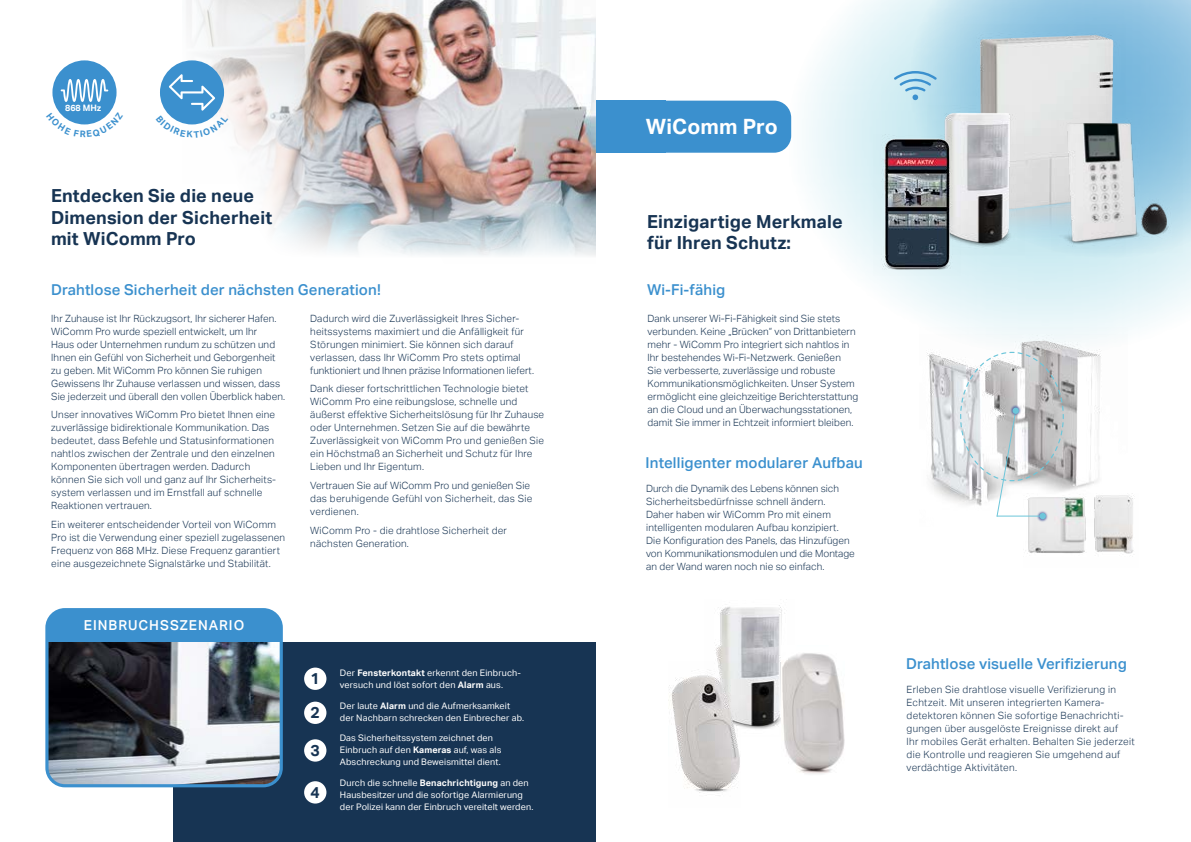
<style>
.page{position:relative;width:1191px;height:842px;background:#fff}
.page>*{position:absolute;margin:0;border:0;box-sizing:border-box;transform-origin:0 0}
.t1{font:700 21.1px "Aktiv Grotesk";letter-spacing:.01em;color:#fff}
.t2{font:700 18px/21.6px "Aktiv Grotesk";letter-spacing:.01em;color:#173453}
.t3{font:700 15.8px/34.1px "Aktiv Grotesk";color:#173453}
.t4{font:500 15px "Aktiv Grotesk";letter-spacing:.01em;color:#3b90ce}
.t5{font:500 13.7px "Aktiv Grotesk";letter-spacing:.07em;color:#fff}
.t6{font:300 10px/13px "Aktiv Grotesk";letter-spacing:.02em;color:#173453}
.t7{font:9px/12px "Aktiv Grotesk";letter-spacing:.015em;color:#fff}
.t8{font:700 8.9px "Aktiv Grotesk";color:#fff}
.s1{font-weight:700}
</style>
<div class="page">
<div style="left:173px;top:642px;width:422px;height:200px;background:#173453"></div>
<svg style="left:786px;top:0;width:405px;height:329px"></svg>
<svg style="left:909px;top:0;width:282px;height:258px;background:#a2cfe7"></svg>
<div style="left:304px;top:667px;width:22px;height:23px;background:#fff;border-radius:50%"></div>
<div style="left:304px;top:702px;width:22px;height:22px;background:#fff;border-radius:50%"></div>
<div style="left:304px;top:739px;width:22px;height:23px;background:#fff;border-radius:50%"></div>
<div style="left:304px;top:781px;width:22px;height:22px;background:#fff;border-radius:50%"></div>
<div style="left:642px;top:101px;width:149px;height:52px;background:#3b90ce;border-radius:17px"></div>
<div style="left:595px;top:101px;width:60px;height:52px;background:#3b90ce"></div>
<img style="left:186px;top:0;width:409px;height:256px">
<svg style="left:894px;top:71px;width:42px;height:29px"></svg>
<img style="left:960px;top:24px;width:165px;height:232px">
<img style="left:1051px;top:111px;width:131px;height:141px">
<img style="left:927px;top:105px;width:97px;height:150px">
<img style="left:873px;top:134px;width:87px;height:142px">
<div style="left:160px;top:60px;width:64px;height:64px;background:#3b90ce;border-radius:50%"></div>
<div style="left:52px;top:60px;width:65px;height:64px;background:#3b90ce;border-radius:50%"></div>
<svg style="left:61px;top:79px;width:47px;height:23px"></svg>
<img style="left:919px;top:328px;width:208px;height:7px">
<img style="left:927px;top:335px;width:182px;height:167px">
<img style="left:1028px;top:493px;width:106px;height:61px">
<div style="left:1036px;top:510px;width:12px;height:12px;background:#415399;opacity:.75"></div>
<div style="left:1039px;top:513px;width:7px;height:6px;background:#6dc6da;border-radius:50%"></div>
<svg style="left:959px;top:351px;width:105px;height:167px"></svg>
<img style="left:49px;top:642px;width:230px;height:144px">
<div style="left:45px;top:608px;width:238px;height:179px;border:3px solid #3b90ce;border-radius:18px"></div>
<div style="left:47px;top:610px;width:234px;height:32px;background:#3b90ce"></div>
<img style="left:715px;top:605px;width:70px;height:124px">
<img style="left:668px;top:661px;width:72px;height:132px">
<img style="left:782px;top:646px;width:63px;height:128px">
<svg style="left:160px;top:74px;width:68px;height:64px"></svg>
<svg style="left:59px;top:112px;width:51px;height:13px"></svg>
<p class="t8" style="left:65px;top:103px;width:38px">868 MHz</p>
<h2 class="t2" style="left:51px;top:185px;width:223px">Entdecken Sie die neue<br>Dimension der Sicherheit mit WiComm Pro</h2>
<h3 class="t4" style="left:51px;top:281px;width:331px">Drahtlose Sicherheit der nächsten Generation!</h3>
<p class="t6" style="left:51px;top:312px;width:235px">Ihr Zuhause ist Ihr Rückzugsort, Ihr sicherer Hafen.<br>WiComm Pro wurde speziell entwickelt, um Ihr<br>Haus oder Unternehmen rundum zu schützen und Ihnen ein Gefühl von Sicherheit und Geborgenheit zu geben. Mit WiComm Pro können Sie ruhigen Gewissens Ihr Zuhause verlassen und wissen, dass Sie jederzeit und überall den vollen Überblick haben.</p>
<p class="t6" style="left:51px;top:408px;width:226px">Unser innovatives WiComm Pro bietet Ihnen eine zuverlässige bidirektionale Kommunikation. Das bedeutet, dass Befehle und Statusinformationen nahtlos zwischen der Zentrale und den einzelnen Komponenten übertragen werden. Dadurch können Sie sich voll und ganz auf Ihr Sicherheits&shy;system verlassen und im Ernstfall auf schnelle Reaktionen vertrauen.</p>
<p class="t6" style="left:51px;top:518px;width:235px">Ein weiterer entscheidender Vorteil von WiComm Pro ist die Verwendung einer speziell zugelassenen Frequenz von 868 MHz. Diese Frequenz garantiert eine ausgezeichnete Signalstärke und Stabilität.</p>
<h3 class="t5" style="left:84px;top:617px;width:162px">EINBRUCHSSZENARIO</h3>
<p class="t6" style="left:310px;top:312px;width:225px">Dadurch wird die Zuverlässigkeit Ihres Sicher&shy;heitssystems maximiert und die Anfälligkeit für Störungen minimiert. Sie können sich darauf verlassen, dass Ihr WiComm Pro stets optimal funktioniert und Ihnen präzise Informationen liefert.</p>
<p class="t6" style="left:310px;top:382px;width:235px">Dank dieser fortschrittlichen Technologie bietet WiComm Pro eine reibungslose, schnelle und äußerst effektive Sicherheitslösung für Ihr Zuhause oder Unternehmen. Setzen Sie auf die bewährte Zuverlässigkeit von WiComm Pro und genießen Sie ein Höchstmaß an Sicherheit und Schutz für Ihre Lieben und Ihr Eigentum.</p>
<p class="t6" style="left:310px;top:479px;width:224px">Vertrauen Sie auf WiComm Pro und genießen Sie das beruhigende Gefühl von Sicherheit, das Sie verdienen.</p>
<p class="t6" style="left:310px;top:524px;width:198px">WiComm Pro - die drahtlose Sicherheit der nächsten Generation.</p>
<h3 class="t3" style="left:310px;top:662px;width:11px">1<br>2</h3>
<h3 class="t3" style="left:310px;top:734px;width:11px">3</h3>
<h3 class="t3" style="left:310px;top:775px;width:11px">4</h3>
<p class="t7" style="left:340px;top:667px;width:182px">Der <span class="s1">Fensterkontakt</span> erkennt den Einbruch&shy;versuch und löst sofort den <span class="s1">Alarm</span> aus.</p>
<p class="t7" style="left:340px;top:699px;width:186px">Der laute <span class="s1">Alarm</span> und die Aufmerksamkeit der Nachbarn schrecken den Einbrecher ab.</p>
<p class="t7" style="left:340px;top:732px;width:163px">Das Sicherheitssystem zeichnet den<br>Einbruch auf den <span class="s1">Kameras</span> auf, was als<br>Abschreckung und Beweismittel dient.</p>
<p class="t7" style="left:340px;top:776px;width:195px">Durch die schnelle <span class="s1">Benachrichtigung</span> an den<br>Hausbesitzer und die sofortige Alarmierung der Polizei kann der Einbruch vereitelt werden.</p>
<h1 class="t1" style="left:646px;top:115px;width:133px">WiComm Pro</h1>
<h2 class="t2" style="left:647px;top:211px;width:197px">Einzigartige Merkmale für Ihren Schutz:</h2>
<h3 class="t4" style="left:647px;top:281px;width:80px">Wi-Fi-fähig</h3>
<p class="t6" style="left:647px;top:312px;width:212px">Dank unserer Wi-Fi-Fähigkeit sind Sie stets verbunden. Keine „Brücken“ von Drittanbietern mehr - WiComm Pro integriert sich nahtlos in Ihr bestehendes Wi-Fi-Netzwerk. Genießen<br>Sie verbesserte, zuverlässige und robuste Kommunikationsmöglichkeiten. Unser System ermöglicht eine gleichzeitige Berichterstattung an die Cloud und an Überwachungsstationen, damit Sie immer in Echtzeit informiert bleiben.</p>
<h3 class="t4" style="left:645px;top:454px;width:219px">Intelligenter modularer Aufbau</h3>
<p class="t6" style="left:646px;top:482px;width:210px">Durch die Dynamik des Lebens können sich Sicherheitsbedürfnisse schnell ändern.<br>Daher haben wir WiComm Pro mit einem intelligenten modularen Aufbau konzipiert.<br>Die Konfiguration des Panels, das Hinzufügen von Kommunikationsmodulen und die Montage an der Wand waren noch nie so einfach.</p>
<h3 class="t4" style="left:906px;top:655px;width:222px">Drahtlose visuelle Verifizierung</h3>
<p class="t6" style="left:906px;top:683px;width:230px">Erleben Sie drahtlose visuelle Verifizierung in Echtzeit. Mit unseren integrierten Kamera&shy;detektoren können Sie sofortige Benachrichti&shy;gungen über ausgelöste Ereignisse direkt auf<br>Ihr mobiles Gerät erhalten. Behalten Sie jederzeit die Kontrolle und reagieren Sie umgehend auf verdächtige Aktivitäten.</p>
</div>
